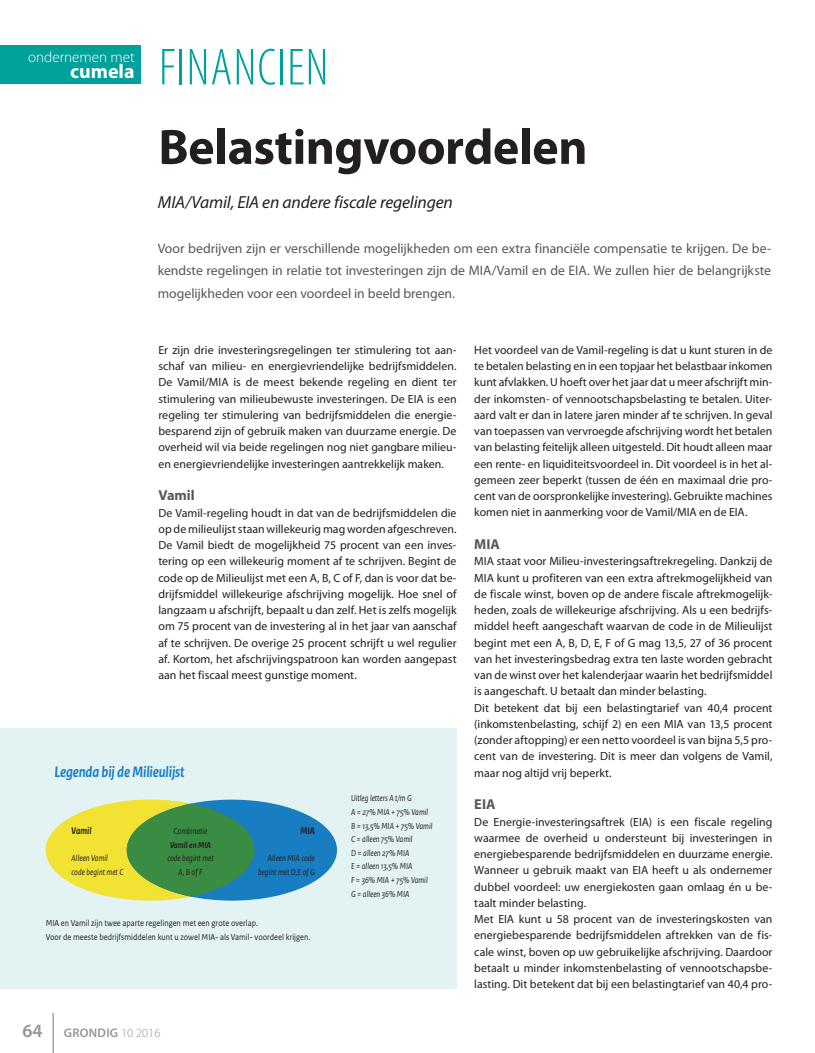
<style>
.page{position:relative;width:815px;height:1053px;background:#fff}
.page>*{position:absolute;margin:0;border:0;box-sizing:border-box;transform-origin:0 0}
.t1{font:300 condensed 52.5px "Myriad Pro";letter-spacing:.02em;color:#00a19a}
.t2{font:700 50px "Myriad Pro";letter-spacing:-.01em;color:#231f20}
.t3{font:700 20px "Myriad Pro";color:#fff}
.t4{font:italic 17.5px "Myriad Pro";letter-spacing:-.01em;color:#231f20}
.t5{font:italic 700 15.88px "Rijksoverheid Sans Text";letter-spacing:-.01em;color:#197dc2;scale:.9 1}
.t6{font:300 15px "Myriad Pro";color:#fff}
.t7{font:700 14.38px "Myriad Pro";letter-spacing:-.005em;color:#57585a}
.t8{font:13.75px/22.5px "Myriad Pro";color:#57585a;text-align:justify}
.t9{font:600 12.5px "Myriad Pro";letter-spacing:.02em;color:#939598}
.t10{font:11.88px/16.2px "Myriad Pro";letter-spacing:.005em;color:#231f20;text-align:justify}
.t11{font:italic 700 10.25px "Rijksoverheid Sans Text";color:#231f20;scale:.9 1}
.t12{font:italic 9.12px/13.6px "Rijksoverheid Sans Text";color:#231f20;scale:.9 1}
.t13{font:9.12px/13.6px "Rijksoverheid Sans Text";color:#231f20;scale:.9 1}
.t14{font:italic 700 9.12px "Rijksoverheid Sans Text";color:#231f20;scale:.9 1}
.s1{font-size:18.75px}
.s2{font-weight:300}
</style>
<div class="page">
<div style="left:0;top:45px;width:141px;height:39px;background:#00a19a"></div>
<hr style="left:53px;top:1012px;width:1px;height:40px;background:#939598">
<div style="left:0;top:728px;width:457px;height:260px;background:#e3f2f2"></div>
<div style="left:46px;top:799px;width:209px;height:101px;background:#f1e233;border-radius:50%"></div>
<div style="left:127px;top:799px;width:210px;height:101px;background:#197dc2;border-radius:50%"></div>
<div style="left:127px;top:803px;width:128px;height:93px;background:#398c41;border-radius:50%"></div>
<p class="t6" style="left:28px;top:49px;width:108px">ondernemen met</p>
<h3 class="t3" style="left:70px;top:58px;width:66px">cumela</h3>
<h1 class="t1" style="left:159px;top:39px;width:171px">FINANCIEN</h1>
<h2 class="t2" style="left:158px;top:114px;width:431px">Belastingvoordelen</h2>
<h3 class="t4" style="left:158px;top:191px;width:297px">MIA/Vamil, EIA en andere fiscale regelingen</h3>
<p class="t8" style="left:158px;top:236px;width:615px">Voor bedrijven zijn er verschillende mogelijkheden om een extra financiële compensatie te krijgen. De be&shy;kendste regelingen in relatie tot investeringen zijn de MIA/Vamil en de EIA. We zullen hier de belangrijkste mogelijkheden voor een voordeel in beeld brengen.</p>
<p class="t10" style="left:158px;top:341px;width:300px">Er zijn drie investeringsregelingen ter stimulering tot aan&shy;schaf van milieu- en energievriendelijke bedrijfsmiddelen.<br>De Vamil/MIA is de meest bekende regeling en dient ter stimulering van milieubewuste investeringen. De EIA is een regeling ter stimulering van bedrijfsmiddelen die energie&shy;besparend zijn of gebruik maken van duurzame energie. De overheid wil via beide regelingen nog niet gangbare milieu&shy;en energievriendelijke investeringen aantrekkelijk maken.</p>
<p class="t7" style="left:158px;top:486px;width:38px">Vamil</p>
<p class="t10" style="left:158px;top:504px;width:300px">De Vamil-regeling houdt in dat van de bedrijfsmiddelen die op de milieulijst staan willekeurig mag worden afgeschreven.<br>De Vamil biedt de mogelijkheid 75 procent van een inves&shy;tering op een willekeurig moment af te schrijven. Begint de code op de Milieulijst met een A, B, C of F, dan is voor dat be&shy;drijfsmiddel willekeurige afschrijving mogelijk. Hoe snel of langzaam u afschrijft, bepaalt u dan zelf. Het is zelfs mogelijk om 75 procent van de investering al in het jaar van aanschaf af te schrijven. De overige 25 procent schrijft u wel regulier af. Kortom, het afschrijvingspatroon kan worden aangepast aan het fiscaal meest gunstige moment.</p>
<h3 class="t5" style="left:54px;top:762px;width:146px">Legenda bij de Milieulijst</h3>
<p class="t11" style="left:72px;top:825px;width:24px">Vamil</p>
<p class="t12" style="left:72px;top:851px;width:59px">Alleen Vamil code begint met C</p>
<p class="t12" style="left:174px;top:824px;width:39px">Combinatie</p>
<p class="t14" style="left:170px;top:839px;width:47px">Vamil en MIA</p>
<p class="t12" style="left:167px;top:851px;width:53px;text-align:center">code begint met<br>A, B of F</p>
<p class="t11" style="left:300px;top:825px;width:18px">MIA</p>
<p class="t12" style="left:258px;top:851px;width:65px;text-align:right">Alleen MIA code begint met D,E of G</p>
<p class="t13" style="left:46px;top:916px;width:296px">MIA en Vamil zijn twee aparte regelingen met een grote overlap.<br>Voor de meeste bedrijfsmiddelen kunt u zowel MIA- als Vamil- voordeel krijgen.</p>
<p class="t9" style="left:22px;top:1024px;width:140px"><span class="s1">64</span> GRONDIG <span class="s2">10 2016</span></p>
<p class="t12" style="left:351px;top:791px;width:92px">Uitleg letters A t/m G<br>A = 27% MIA + 75% Vamil<br>B = 13,5% MIA + 75% Vamil<br>C = alleen 75% Vamil<br>D = alleen 27% MIA<br>E = alleen 13,5% MIA<br>F = 36% MIA + 75% Vamil<br>G = alleen 36% MIA</p>
<p class="t10" style="left:474px;top:341px;width:300px">Het voordeel van de Vamil-regeling is dat u kunt sturen in de te betalen belasting en in een topjaar het belastbaar inkomen kunt afvlakken. U hoeft over het jaar dat u meer afschrijft min&shy;der inkomsten- of vennootschapsbelasting te betalen. Uiter&shy;aard valt er dan in latere jaren minder af te schrijven. In geval van toepassen van vervroegde afschrijving wordt het betalen van belasting feitelijk alleen uitgesteld. Dit houdt alleen maar een rente- en liquiditeitsvoordeel in. Dit voordeel is in het al&shy;gemeen zeer beperkt (tussen de één en maximaal drie pro&shy;cent van de oorspronkelijke investering). Gebruikte machines komen niet in aanmerking voor de Vamil/MIA en de EIA.</p>
<p class="t7" style="left:474px;top:535px;width:27px">MIA</p>
<p class="t10" style="left:474px;top:553px;width:300px;text-align:left">MIA staat voor Milieu-investeringsaftrekregeling. Dankzij de MIA kunt u profiteren van een extra aftrekmogelijkheid van de fiscale winst, boven op de andere fiscale aftrekmogelijk&shy;heden, zoals de willekeurige afschrijving. Als u een bedrijfs&shy;middel heeft aangeschaft waarvan de code in de Milieulijst begint met een A, B, D, E, F of G mag 13,5, 27 of 36 procent van het investeringsbedrag extra ten laste worden gebracht van de winst over het kalenderjaar waarin het bedrijfsmiddel is aangeschaft. U betaalt dan minder belasting.<br>Dit betekent dat bij een belastingtarief van 40,4 procent (inkomstenbelasting, schijf 2) en een MIA van 13,5 procent (zonder aftopping) er een netto voordeel is van bijna 5,5 pro&shy;cent van de investering. Dit is meer dan volgens de Vamil, maar nog altijd vrij beperkt.</p>
<p class="t7" style="left:474px;top:795px;width:23px">EIA</p>
<p class="t10" style="left:474px;top:813px;width:300px;text-align:left">De Energie-investeringsaftrek (EIA) is een fiscale regeling waarmee de overheid u ondersteunt bij investeringen in energiebesparende bedrijfsmiddelen en duurzame energie.<br>Wanneer u gebruik maakt van EIA heeft u als ondernemer dubbel voordeel: uw energiekosten gaan omlaag én u be&shy;taalt minder belasting.<br>Met EIA kunt u 58 procent van de investeringskosten van energiebesparende bedrijfsmiddelen aftrekken van de fis&shy;cale winst, boven op uw gebruikelijke afschrijving. Daardoor betaalt u minder inkomstenbelasting of vennootschapsbe&shy;lasting. Dit betekent dat bij een belastingtarief van 40,4 pro-</p>
</div>
